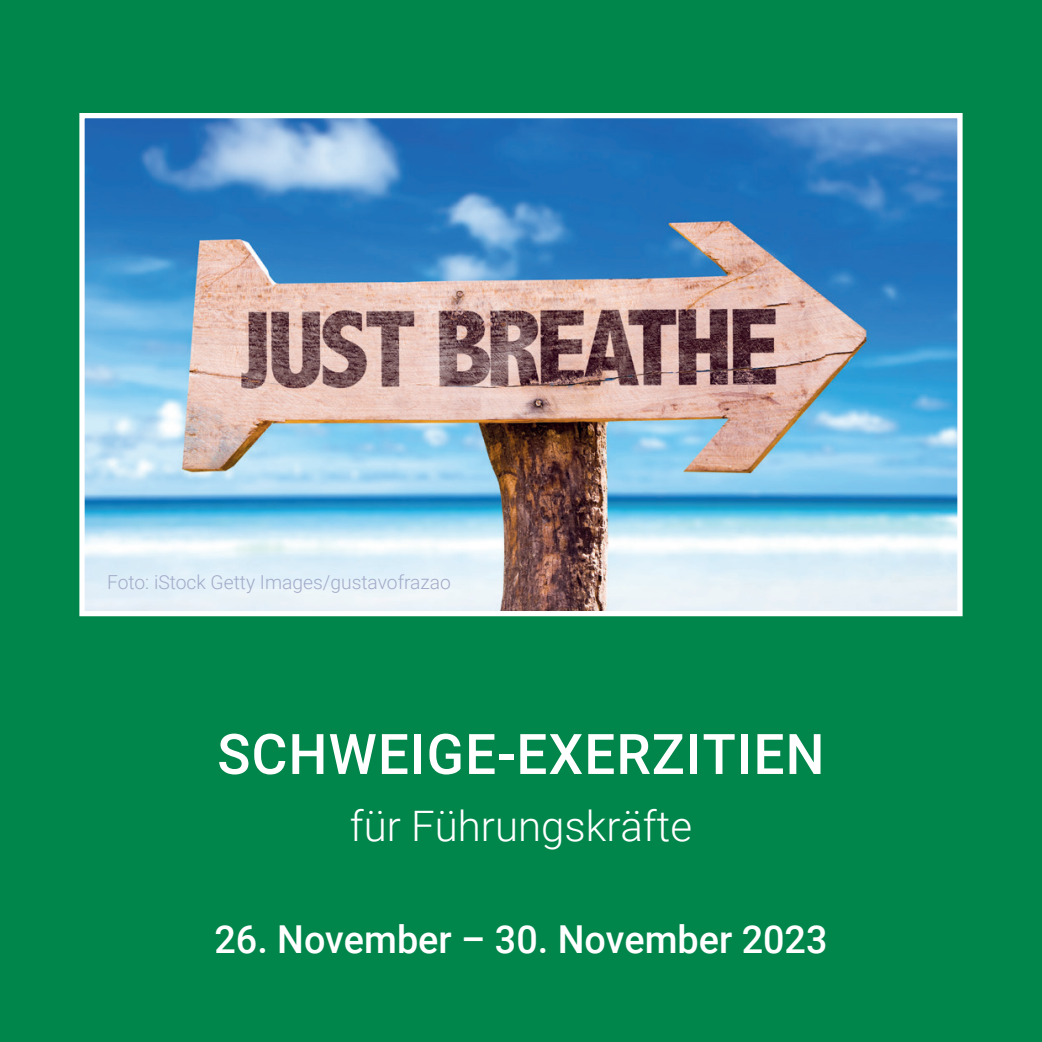
<style>
.page{position:relative;width:1042px;height:1042px;background:#00854a}
.page>*{position:absolute;margin:0;border:0;box-sizing:border-box;transform-origin:0 0}
.t1{font:500 56px "Roboto";letter-spacing:.02em;color:#fff}
.t2{font:300 42px "Roboto";color:#fff}
.t3{font:500 38.5px "Roboto";color:#fff}
.t4{font:300 19.25px "Roboto";color:#a3abc9}
</style>
<div class="page">
<img style="left:85px;top:119px;width:871px;height:491px">
<div style="left:79px;top:113px;width:883px;height:503px;border:5px solid #fff"></div>
<p class="t4" style="left:107px;top:568px;width:345px">Foto: iStock Getty Images/gustavofrazao</p>
<h1 class="t1" style="left:217px;top:715px;width:609px">SCHWEIGE-EXERZITIEN</h1>
<h2 class="t2" style="left:350px;top:797px;width:344px">für Führungskräfte</h2>
<h3 class="t3" style="left:214px;top:912px;width:614px">26. November – 30. November 2023</h3>
</div>
